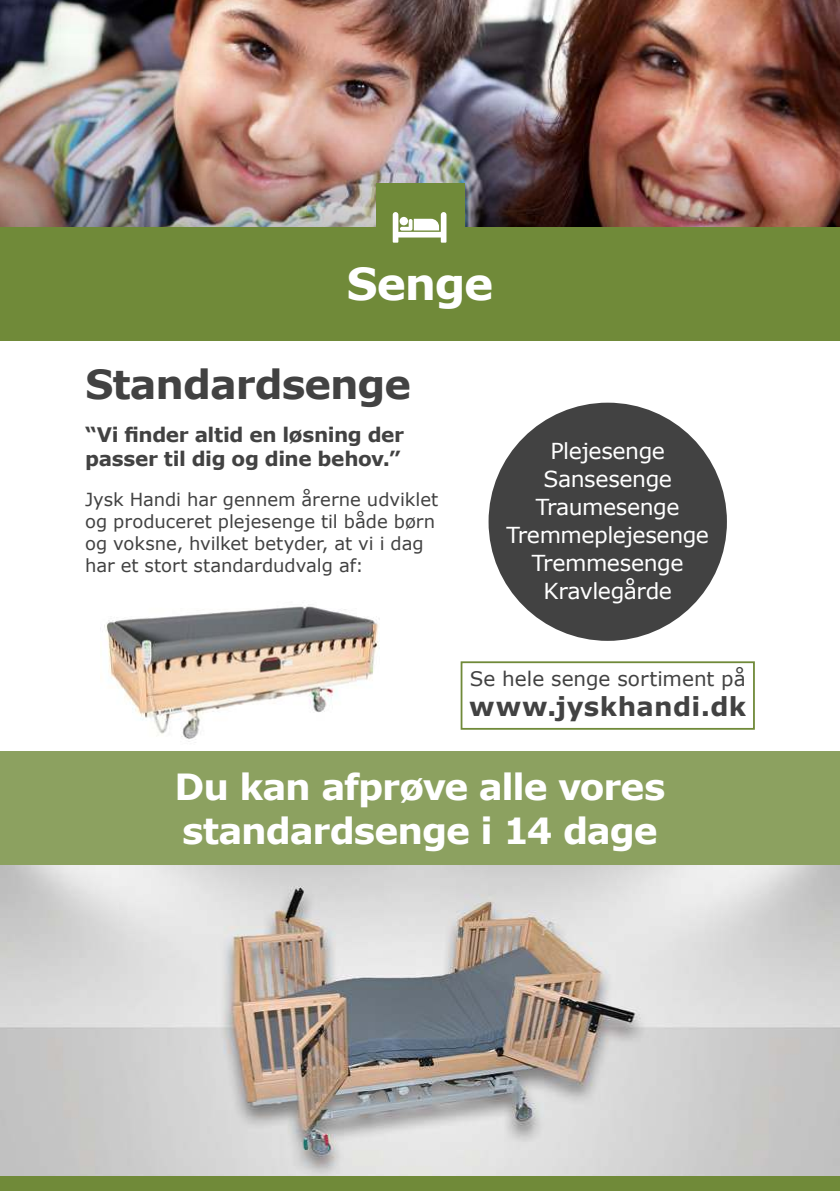
<style>
.page{position:relative;width:840px;height:1191px;background:#fff}
.page>*{position:absolute;margin:0;border:0;box-sizing:border-box;transform-origin:0 0}
.t1{font:700 44px "Verdana";letter-spacing:-.03em;color:#fff}
.t2{font:700 40px "Verdana";letter-spacing:-.025em;color:#424242}
.t3{font:700 36px/44px "Verdana";letter-spacing:-.03em;color:#fff}
.t4{font:700 26px "Verdana";letter-spacing:.015em;color:#424242}
.t5{font:22px/28px "Verdana";letter-spacing:-.02em;color:#fff;text-align:center}
.t6{font:700 20px/24px "Verdana";letter-spacing:-.02em;color:#424242}
.t7{font:20px "Verdana";color:#424242}
.t8{font:18px/22px "Verdana";letter-spacing:-.005em;color:#424242}
</style>
<div class="page">
<img style="left:0;top:865px;width:839px;height:311px">
<img style="left:100px;top:604px;width:279px;height:139px">
<div style="left:0;top:751px;width:839px;height:114px;background:#8ca160"></div>
<img style="left:0;top:0;width:839px;height:227px">
<div style="left:0;top:227px;width:839px;height:113px;background:#708a39"></div>
<div style="left:0;top:1176px;width:839px;height:15px;background:#708a39"></div>
<div style="left:488px;top:403px;width:238px;height:238px;background:#424242;border-radius:50%"></div>
<div style="left:375px;top:183px;width:89px;height:88px;background:#708a39"></div>
<svg style="left:392px;top:212px;width:54px;height:31px"></svg>
<div style="left:460px;top:661px;width:294px;height:68px;border:2px solid #708a39"></div>
<h1 class="t1" style="left:346px;top:263px;width:148px">Senge</h1>
<h2 class="t2" style="left:85px;top:365px;width:327px">Standardsenge</h2>
<p class="t6" style="left:85px;top:423px;width:320px">“Vi finder altid en løsning der passer til dig og dine behov.”</p>
<p class="t8" style="left:85px;top:488px;width:354px">Jysk Handi har gennem årerne udviklet og produceret plejesenge til både børn og voksne, hvilket betyder, at vi i dag har et stort standardudvalg af:</p>
<p class="t5" style="left:506px;top:436px;width:204px">Plejesenge<br>Sansesenge<br>Traumesenge<br>Tremmeplejesenge<br>Tremmesenge<br>Kravlegårde</p>
<p class="t7" style="left:469px;top:666px;width:277px">Se hele senge sortiment på</p>
<h3 class="t4" style="left:469px;top:694px;width:278px">www.jyskhandi.dk</h3>
<h3 class="t3" style="left:174px;top:766px;width:492px">Du kan afprøve alle vores standardsenge i 14 dage</h3>
</div>
